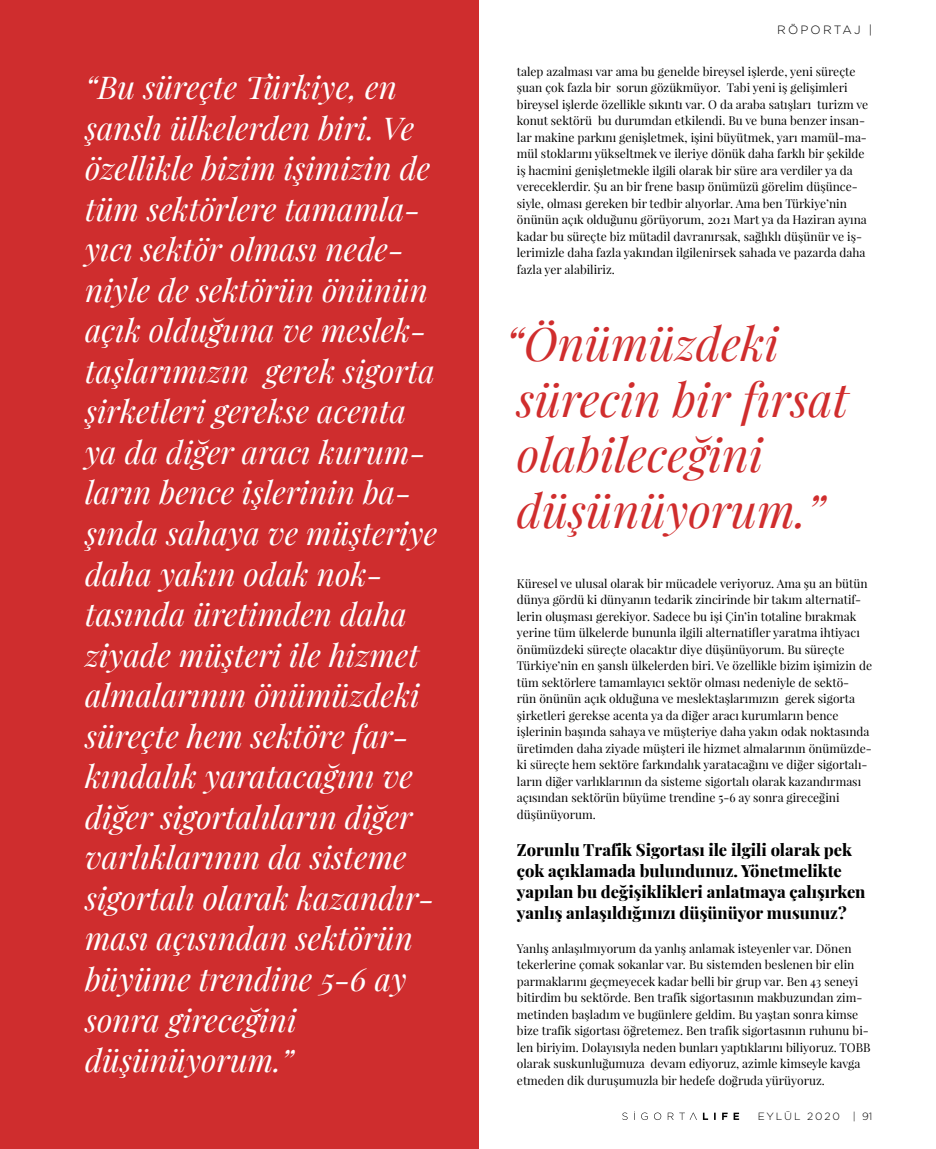
<style>
.page{position:relative;width:936px;height:1149px;background:#fff}
.page>*{position:absolute;margin:0;border:0;box-sizing:border-box;transform-origin:0 0}
.t1{font:italic 46.5px/55.5px "Playfair Display";color:#d02d2d}
.t2{font:italic 31.5px/40.5px "Playfair Display";color:#fff}
.t3{font:800 16.5px/21px "Playfair Display";color:#000}
.t4{font:12px/16.5px "Playfair Display";color:#000}
.t5{font:300 12px "Gotham";letter-spacing:.18em;color:#000}
.t6{font:300 10.5px "Gotham";letter-spacing:.17em;color:#000}
</style>
<div class="page">
<div style="left:0;top:0;width:478px;height:1148px;background:#cf2d2e"></div>
<svg style="left:622px;top:1112px;width:5px;height:7px"></svg>
<svg style="left:641px;top:1112px;width:6px;height:7px"></svg>
<svg style="left:654px;top:1112px;width:7px;height:7px"></svg>
<svg style="left:667px;top:1112px;width:6px;height:7px"></svg>
<svg style="left:679px;top:1112px;width:17px;height:7px"></svg>
<svg style="left:702px;top:1112px;width:6px;height:7px"></svg>
<svg style="left:722px;top:1112px;width:5px;height:7px"></svg>
<svg style="left:733px;top:1112px;width:6px;height:7px"></svg>
<p class="t5" style="left:777px;top:23px;width:96px">RÖPORTAJ |</p>
<p class="t2" style="left:85px;top:64px;width:354px">“Bu süreçte Türkiye, en şanslı ülkelerden biri. Ve özellikle bizim işimizin de tüm sektörlere tamamla&shy;yıcı sektör olması nede&shy;niyle de sektörün önünün açık olduğuna ve meslek&shy;taşlarımızın gerek sigorta şirketleri gerekse acenta ya da diğer aracı kurum&shy;ların bence işlerinin ba&shy;şında sahaya ve müşteriye daha yakın odak nok&shy;tasında üretimden daha ziyade müşteri ile hizmet almalarının önümüzdeki süreçte hem sektöre far&shy;kındalık yaratacağını ve diğer sigortalıların diğer varlıklarının da sisteme sigortalı olarak kazandır&shy;ması açısından sektörün büyüme trendine 5-6 ay sonra gireceğini düşünüyorum.”</p>
<p class="t4" style="left:517px;top:63px;width:353px">talep azalması var ama bu genelde bireysel işlerde, yeni süreçte şuan çok fazla bir sorun gözükmüyor. Tabi yeni iş gelişimleri bireysel işlerde özellikle sıkıntı var. O da araba satışları turizm ve konut sektörü bu durumdan etkilendi. Bu ve buna benzer insan&shy;lar makine parkını genişletmek, işini büyütmek, yarı mamül-ma&shy;mül stoklarını yükseltmek ve ileriye dönük daha farklı bir şekilde iş hacmini genişletmekle ilgili olarak bir süre ara verdiler ya da vereceklerdir. Şu an bir frene basıp önümüzü görelim düşünce&shy;siyle, olması gereken bir tedbir alıyorlar. Ama ben Türkiye’nin önünün açık olduğunu görüyorum, 2021 Mart ya da Haziran ayına kadar bu süreçte biz mütadil davranırsak, sağlıklı düşünür ve iş&shy;lerimizle daha fazla yakından ilgilenirsek sahada ve pazarda daha fazla yer alabiliriz.</p>
<h1 class="t1" style="left:505px;top:312px;width:345px">“Önümüzdeki sürecin bir fırsat olabileceğini düşünüyorum.”</h1>
<p class="t4" style="left:517px;top:574px;width:356px">Küresel ve ulusal olarak bir mücadele veriyoruz. Ama şu an bütün dünya gördü ki dünyanın tedarik zincirinde bir takım alternatif&shy;lerin oluşması gerekiyor. Sadece bu işi Çin’in totaline bırakmak yerine tüm ülkelerde bununla ilgili alternatifler yaratma ihtiyacı önümüzdeki süreçte olacaktır diye düşünüyorum. Bu süreçte Türkiye’nin en şanslı ülkelerden biri. Ve özellikle bizim işimizin de tüm sektörlere tamamlayıcı sektör olması nedeniyle de sektö-<br>rün önünün açık olduğuna ve meslektaşlarımızın gerek sigorta şirketleri gerekse acenta ya da diğer aracı kurumların bence işlerinin başında sahaya ve müşteriye daha yakın odak noktasında üretimden daha ziyade müşteri ile hizmet almalarının önümüzde&shy;ki süreçte hem sektöre farkındalık yaratacağını ve diğer sigortalı&shy;ların diğer varlıklarının da sisteme sigortalı olarak kazandırması açısından sektörün büyüme trendine 5-6 ay sonra gireceğini düşünüyorum.</p>
<h3 class="t3" style="left:517px;top:838px;width:350px">Zorunlu Trafik Sigortası ile ilgili olarak pek çok açıklamada bulundunuz. Yönetmelikte yapılan bu değişiklikleri anlatmaya çalışırken yanlış anlaşıldığınızı düşünüyor musunuz?</h3>
<p class="t4" style="left:517px;top:939px;width:355px">Yanlış anlaşılmıyorum da yanlış anlamak isteyenler var. Dönen tekerlerine çomak sokanlar var. Bu sistemden beslenen bir elin parmaklarını geçmeyecek kadar belli bir grup var. Ben 43 seneyi bitirdim bu sektörde. Ben trafik sigortasının makbuzundan zim&shy;metinden başladım ve bugünlere geldim. Bu yaştan sonra kimse bize trafik sigortası öğretemez. Ben trafik sigortasının ruhunu bi&shy;len biriyim. Dolayısıyla neden bunları yaptıklarını biliyoruz. TOBB olarak suskunluğumuza devam ediyoruz, azimle kimseyle kavga etmeden dik duruşumuzla bir hedefe doğruda yürüyoruz.</p>
<p class="t6" style="left:757px;top:1110px;width:116px">EYLÜL 2020 | 91</p>
</div>
